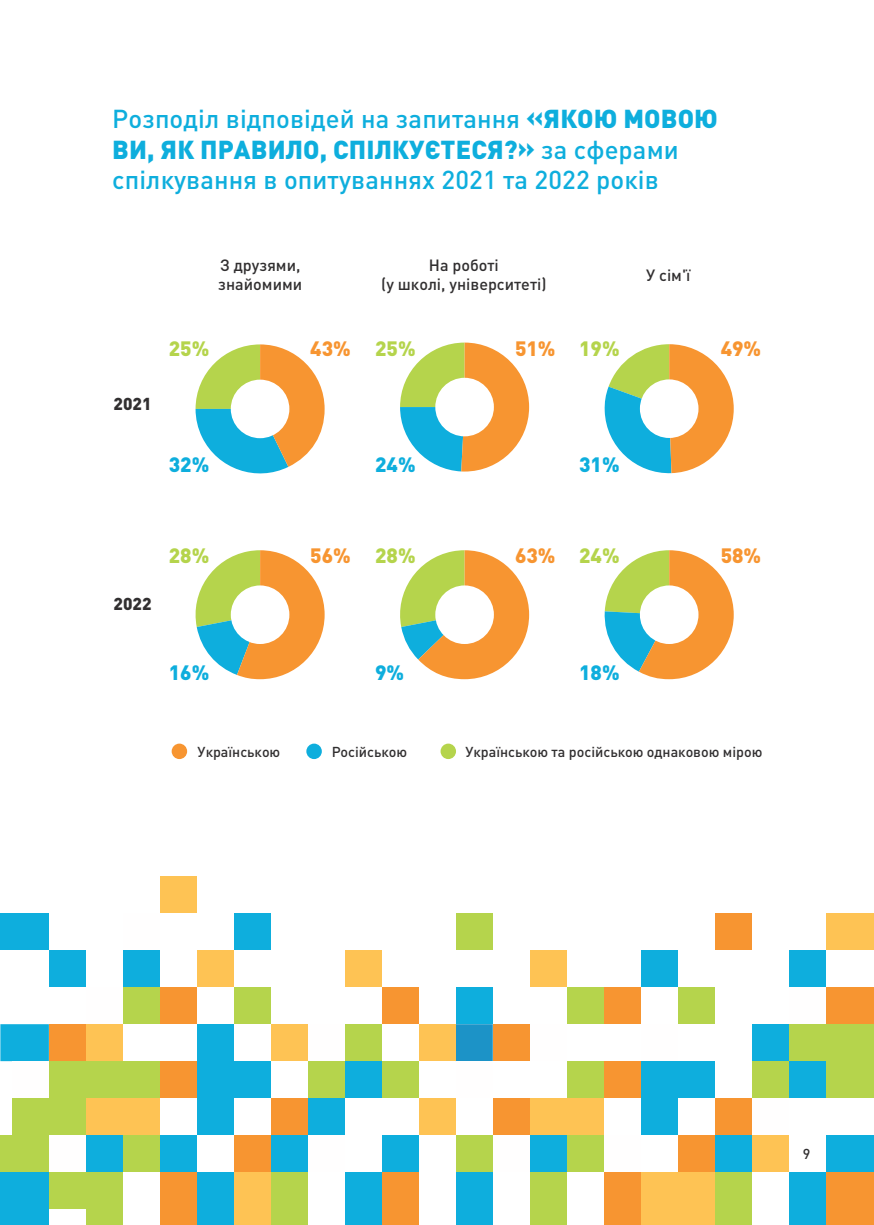
<style>
.page{position:relative;width:874px;height:1225px;background:#fff}
.page>*{position:absolute;margin:0;border:0;box-sizing:border-box;transform-origin:0 0}
.t1{font:500 25.6px/30.8px "DIN Pro";letter-spacing:.005em;color:#0eaedd}
.t2{font:900 20.6px "DIN Pro";color:#b5d44c}
.t3{font:900 20.6px "DIN Pro";color:#f79531}
.t4{font:900 20.6px "DIN Pro";color:#0eaedd}
.t5{font:900 17px "DIN Pro";color:#312f30}
.t6{font:500 16.2px/19.4px "DIN Pro";color:#312f30}
.t7{font:500 14.2px "DIN Pro";color:#312f30}
.s1{font-weight:900}
</style>
<div class="page">
<div style="left:825px;top:913px;width:48px;height:37px;background:#fec354"></div>
<div style="left:825px;top:987px;width:48px;height:37px;background:#f79531"></div>
<div style="left:788px;top:950px;width:37px;height:37px;background:#0eaedd"></div>
<div style="left:825px;top:1024px;width:48px;height:37px;background:#b5d44c"></div>
<div style="left:788px;top:1024px;width:37px;height:37px;background:#b5d44c"></div>
<div style="left:751px;top:1024px;width:37px;height:37px;background:#0eaedd"></div>
<div style="left:603px;top:987px;width:37px;height:37px;background:#f79531"></div>
<div style="left:566px;top:987px;width:37px;height:37px;background:#b5d44c"></div>
<div style="left:677px;top:987px;width:37px;height:37px;background:#b5d44c"></div>
<div style="left:640px;top:950px;width:37px;height:37px;background:#0eaedd"></div>
<div style="left:455px;top:1024px;width:37px;height:37px;background:#1c93c7"></div>
<div style="left:492px;top:1024px;width:37px;height:37px;background:#f79531"></div>
<div style="left:381px;top:987px;width:37px;height:37px;background:#f79531"></div>
<div style="left:455px;top:987px;width:37px;height:37px;background:#0eaedd"></div>
<div style="left:418px;top:1024px;width:37px;height:37px;background:#fec354"></div>
<div style="left:344px;top:1024px;width:37px;height:37px;background:#b5d44c"></div>
<div style="left:197px;top:1024px;width:37px;height:37px;background:#0eaedd"></div>
<div style="left:123px;top:950px;width:37px;height:37px;background:#0eaedd"></div>
<div style="left:160px;top:987px;width:37px;height:37px;background:#f79531"></div>
<div style="left:197px;top:950px;width:37px;height:37px;background:#fec354"></div>
<div style="left:271px;top:1024px;width:37px;height:37px;background:#fec354"></div>
<div style="left:123px;top:987px;width:37px;height:37px;background:#b5d44c"></div>
<div style="left:234px;top:987px;width:37px;height:37px;background:#b5d44c"></div>
<div style="left:234px;top:913px;width:36px;height:37px;background:#0eaedd"></div>
<div style="left:0;top:913px;width:49px;height:37px;background:#0eaedd"></div>
<div style="left:0;top:1024px;width:49px;height:37px;background:#0eaedd"></div>
<div style="left:49px;top:1024px;width:37px;height:37px;background:#f79531"></div>
<div style="left:86px;top:1024px;width:37px;height:37px;background:#fec354"></div>
<div style="left:49px;top:950px;width:37px;height:37px;background:#0eaedd"></div>
<div style="left:566px;top:1135px;width:37px;height:37px;background:#b5d44c"></div>
<div style="left:788px;top:1172px;width:37px;height:53px;background:#0eaedd"></div>
<div style="left:825px;top:1135px;width:48px;height:37px;background:#0eaedd"></div>
<div style="left:788px;top:1061px;width:37px;height:37px;background:#0eaedd"></div>
<div style="left:825px;top:1172px;width:48px;height:53px;background:#f79531"></div>
<div style="left:825px;top:1061px;width:48px;height:37px;background:#b5d44c"></div>
<div style="left:640px;top:1172px;width:37px;height:53px;background:#fec354"></div>
<div style="left:640px;top:1061px;width:37px;height:37px;background:#0eaedd"></div>
<div style="left:677px;top:1061px;width:37px;height:37px;background:#0eaedd"></div>
<div style="left:603px;top:1061px;width:37px;height:37px;background:#f79531"></div>
<div style="left:677px;top:1135px;width:37px;height:37px;background:#f79531"></div>
<div style="left:714px;top:1098px;width:37px;height:37px;background:#f79531"></div>
<div style="left:640px;top:1098px;width:37px;height:37px;background:#0eaedd"></div>
<div style="left:751px;top:1135px;width:37px;height:37px;background:#fec354"></div>
<div style="left:677px;top:1172px;width:37px;height:53px;background:#fec354"></div>
<div style="left:566px;top:1098px;width:37px;height:37px;background:#fec354"></div>
<div style="left:714px;top:1172px;width:37px;height:53px;background:#b5d44c"></div>
<div style="left:751px;top:1061px;width:37px;height:37px;background:#b5d44c"></div>
<div style="left:566px;top:1061px;width:37px;height:37px;background:#b5d44c"></div>
<div style="left:714px;top:1135px;width:37px;height:37px;background:#0eaedd"></div>
<div style="left:603px;top:1172px;width:37px;height:53px;background:#f79531"></div>
<div style="left:123px;top:1135px;width:37px;height:37px;background:#b5d44c"></div>
<div style="left:344px;top:1172px;width:37px;height:53px;background:#0eaedd"></div>
<div style="left:381px;top:1135px;width:37px;height:37px;background:#0eaedd"></div>
<div style="left:529px;top:1135px;width:37px;height:37px;background:#0eaedd"></div>
<div style="left:344px;top:1061px;width:37px;height:37px;background:#0eaedd"></div>
<div style="left:381px;top:1172px;width:37px;height:53px;background:#f79531"></div>
<div style="left:492px;top:1098px;width:37px;height:37px;background:#f79531"></div>
<div style="left:455px;top:1135px;width:37px;height:37px;background:#b5d44c"></div>
<div style="left:529px;top:1172px;width:37px;height:53px;background:#b5d44c"></div>
<div style="left:381px;top:1061px;width:37px;height:37px;background:#b5d44c"></div>
<div style="left:529px;top:1098px;width:37px;height:37px;background:#fec354"></div>
<div style="left:418px;top:1098px;width:37px;height:37px;background:#fec354"></div>
<div style="left:455px;top:1172px;width:37px;height:53px;background:#0eaedd"></div>
<div style="left:308px;top:1098px;width:36px;height:37px;background:#0eaedd"></div>
<div style="left:197px;top:1172px;width:37px;height:53px;background:#0eaedd"></div>
<div style="left:197px;top:1061px;width:37px;height:37px;background:#0eaedd"></div>
<div style="left:234px;top:1061px;width:37px;height:37px;background:#0eaedd"></div>
<div style="left:160px;top:1061px;width:37px;height:37px;background:#f79531"></div>
<div style="left:234px;top:1135px;width:37px;height:37px;background:#f79531"></div>
<div style="left:271px;top:1098px;width:37px;height:37px;background:#f79531"></div>
<div style="left:197px;top:1098px;width:37px;height:37px;background:#0eaedd"></div>
<div style="left:234px;top:1172px;width:37px;height:53px;background:#fec354"></div>
<div style="left:123px;top:1098px;width:37px;height:37px;background:#fec354"></div>
<div style="left:271px;top:1172px;width:37px;height:53px;background:#b5d44c"></div>
<div style="left:308px;top:1061px;width:36px;height:37px;background:#b5d44c"></div>
<div style="left:123px;top:1061px;width:37px;height:37px;background:#b5d44c"></div>
<div style="left:271px;top:1135px;width:37px;height:37px;background:#0eaedd"></div>
<div style="left:160px;top:1172px;width:37px;height:53px;background:#f79531"></div>
<div style="left:160px;top:1135px;width:37px;height:37px;background:#0eaedd"></div>
<div style="left:12px;top:1061px;width:111px;height:148px;background:#b5d44c"></div>
<div style="left:49px;top:1135px;width:37px;height:37px;background:#fffefe"></div>
<div style="left:12px;top:1061px;width:37px;height:37px;background:#fffefe"></div>
<div style="left:86px;top:1135px;width:37px;height:37px;background:#0eaedd"></div>
<div style="left:0;top:1135px;width:49px;height:37px;background:#b5d44c"></div>
<div style="left:86px;top:1172px;width:37px;height:53px;background:#b5d44c"></div>
<div style="left:86px;top:1098px;width:37px;height:37px;background:#fec354"></div>
<div style="left:0;top:1172px;width:49px;height:53px;background:#0eaedd"></div>
<div style="left:160px;top:876px;width:37px;height:37px;background:#fec354"></div>
<div style="left:344px;top:950px;width:37px;height:37px;background:#fec354"></div>
<div style="left:455px;top:913px;width:37px;height:37px;background:#b5d44c"></div>
<div style="left:529px;top:950px;width:37px;height:37px;background:#fec354"></div>
<div style="left:714px;top:913px;width:37px;height:37px;background:#f79531"></div>
<div style="left:171px;top:743px;width:16px;height:16px;background:#f79531;border-radius:50%"></div>
<div style="left:306px;top:743px;width:15px;height:16px;background:#0eaedd;border-radius:50%"></div>
<div style="left:440px;top:743px;width:16px;height:16px;background:#b5d44c;border-radius:50%"></div>
<svg style="left:195px;top:344px;width:129px;height:130px"></svg>
<div style="left:231px;top:380px;width:58px;height:58px;background:#fff;border-radius:50%"></div>
<svg style="left:195px;top:550px;width:129px;height:129px"></svg>
<div style="left:231px;top:585px;width:58px;height:59px;background:#fff;border-radius:50%"></div>
<svg style="left:400px;top:342px;width:129px;height:129px"></svg>
<div style="left:435px;top:378px;width:58px;height:58px;background:#fff;border-radius:50%"></div>
<svg style="left:400px;top:550px;width:129px;height:129px"></svg>
<div style="left:435px;top:585px;width:58px;height:59px;background:#fff;border-radius:50%"></div>
<svg style="left:604px;top:344px;width:129px;height:130px"></svg>
<div style="left:639px;top:379px;width:59px;height:59px;background:#fff;border-radius:50%"></div>
<svg style="left:604px;top:550px;width:129px;height:129px"></svg>
<div style="left:639px;top:585px;width:59px;height:59px;background:#fff;border-radius:50%"></div>
<p class="t1" style="left:112px;top:100px;width:607px">Розподіл відповідей на запитання <span class="s1">«ЯКОЮ МОВОЮ<br>ВИ, ЯК ПРАВИЛО, СПІЛКУЄТЕСЯ?»</span> за сферами спілкування в опитуваннях 2021 та 2022 років</p>
<p class="t5" style="left:114px;top:390px;width:40px">2021</p>
<p class="t6" style="left:218px;top:253px;width:85px">З друзями, знайомими</p>
<p class="t2" style="left:169px;top:330px;width:42px">25%</p>
<p class="t3" style="left:310px;top:330px;width:42px">43%</p>
<p class="t4" style="left:169px;top:447px;width:42px">32%</p>
<p class="t6" style="left:381px;top:253px;width:167px;text-align:center">На роботі<br>(у школі, університеті)</p>
<p class="t6" style="left:646px;top:264px;width:46px">У сім'ї</p>
<p class="t2" style="left:375px;top:330px;width:42px">25%</p>
<p class="t3" style="left:515px;top:330px;width:42px">51%</p>
<p class="t2" style="left:579px;top:330px;width:42px">19%</p>
<p class="t3" style="left:720px;top:330px;width:42px">49%</p>
<p class="t4" style="left:375px;top:447px;width:42px">24%</p>
<p class="t4" style="left:579px;top:447px;width:42px">31%</p>
<p class="t5" style="left:114px;top:589px;width:40px">2022</p>
<p class="t2" style="left:169px;top:538px;width:42px">28%</p>
<p class="t3" style="left:310px;top:538px;width:42px">56%</p>
<p class="t4" style="left:169px;top:654px;width:42px">16%</p>
<p class="t2" style="left:375px;top:538px;width:42px">28%</p>
<p class="t3" style="left:515px;top:538px;width:42px">63%</p>
<p class="t2" style="left:579px;top:538px;width:42px">24%</p>
<p class="t3" style="left:720px;top:538px;width:42px">58%</p>
<p class="t4" style="left:375px;top:654px;width:31px">9%</p>
<p class="t4" style="left:579px;top:654px;width:42px">18%</p>
<p class="t7" style="left:197px;top:740px;width:84px">Українською</p>
<p class="t7" style="left:331px;top:740px;width:77px">Російською</p>
<p class="t7" style="left:465px;top:740px;width:298px">Українською та російською однаковою мірою</p>
<p class="t7" style="left:802px;top:1142px;width:9px">9</p>
</div>
